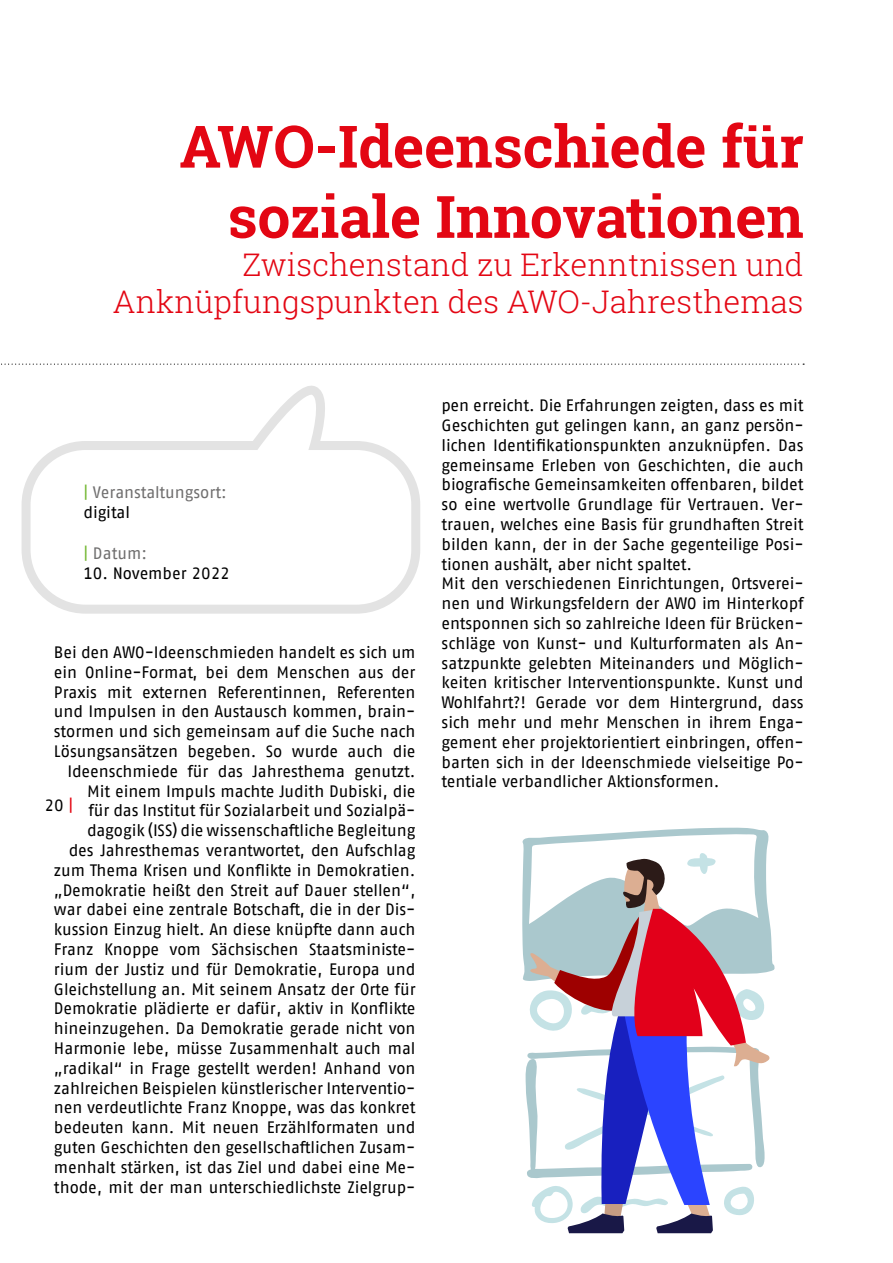
<style>
.page{position:relative;width:893px;height:1263px;background:#fff}
.page>*{position:absolute;margin:0;border:0;box-sizing:border-box;transform-origin:0 0}
.t1{font:700 58.5px/70.2px "Roboto Slab";color:#e30613;text-align:right}
.t2{font:300 31.5px/37.8px "Roboto Slab";color:#e30613;text-align:right}
.t3{font:16.5px/19.8px "AWO Fago Office";color:#000}
.t4{font:16.5px/19.8px "AWO Fago Office";color:#706f6f}
.s1{color:#76b837}
.s2{color:#000}
.s3{color:#e30613}
</style>
<div class="page">
<svg style="left:522px;top:827px;width:253px;height:406px"></svg>
<svg style="left:1px;top:364px;width:803px;height:1px"></svg>
<svg style="left:21px;top:386px;width:399px;height:228px"></svg>
<h1 class="t1" style="left:179px;top:111px;width:626px">AWO-Ideenschiede für soziale Innovationen</h1>
<h2 class="t2" style="left:113px;top:244px;width:692px">Zwischenstand zu Erkenntnissen und<br>Anknüpfungspunkten des AWO-Jahresthemas</h2>
<p class="t4" style="left:83px;top:482px;width:145px"><span class="s1">|</span> Veranstaltungsort: <span class="s2">digital</span></p>
<p class="t4" style="left:83px;top:543px;width:65px"><span class="s1">|</span> Datum:</p>
<p class="t3" style="left:83px;top:563px;width:148px">10. November 2022</p>
<p class="t3" style="left:54px;top:642px;width:363px;text-align:right">Bei den AWO-Ideenschmieden handelt es sich um ein Online-Format, bei dem Menschen aus der Praxis mit externen Referentinnen, Referenten und Impulsen in den Austausch kommen, brain&shy;stormen und sich gemeinsam auf die Suche nach Lösungsansätzen begeben. So wurde auch die Ideenschmiede für das Jahresthema genutzt.<br>Mit einem Impuls machte Judith Dubiski, die<br>für das Institut für Sozialarbeit und Sozialpä&shy;dagogik (ISS) die wissenschaftliche Begleitung<br>des Jahresthemas verantwortet, den Aufschlag zum Thema Krisen und Konflikte in Demokratien. „Demokratie heißt den Streit auf Dauer stellen“, war dabei eine zentrale Botschaft, die in der Dis&shy;kussion Einzug hielt. An diese knüpfte dann auch Franz Knoppe vom Sächsischen Staatsministe&shy;rium der Justiz und für Demokratie, Europa und Gleichstellung an. Mit seinem Ansatz der Orte für Demokratie plädierte er dafür, aktiv in Konflikte hineinzugehen. Da Demokratie gerade nicht von Harmonie lebe, müsse Zusammenhalt auch mal „radikal“ in Frage gestellt werden! Anhand von zahlreichen Beispielen künstlerischer Interventio&shy;nen verdeutlichte Franz Knoppe, was das konkret bedeuten kann. Mit neuen Erzählformaten und guten Geschichten den gesellschaftlichen Zusam&shy;menhalt stärken, ist das Ziel und dabei eine Me&shy;thode, mit der man unterschiedlichste Zielgrup-</p>
<p class="t3" style="left:45px;top:795px;width:30px">20 <span class="s3">|</span></p>
<p class="t3" style="left:441px;top:395px;width:364px">pen erreicht. Die Erfahrungen zeigten, dass es mit Geschichten gut gelingen kann, an ganz persön&shy;lichen Identifikationspunkten anzuknüpfen. Das gemeinsame Erleben von Geschichten, die auch biografische Gemeinsamkeiten offenbaren, bildet so eine wertvolle Grundlage für Vertrauen. Ver&shy;trauen, welches eine Basis für grundhaften Streit bilden kann, der in der Sache gegenteilige Posi&shy;tionen aushält, aber nicht spaltet.<br>Mit den verschiedenen Einrichtungen, Ortsverei&shy;nen und Wirkungsfeldern der AWO im Hinterkopf entsponnen sich so zahlreiche Ideen für Brücken&shy;schläge von Kunst- und Kulturformaten als An&shy;satzpunkte gelebten Miteinanders und Möglich&shy;keiten kritischer Interventionspunkte. Kunst und Wohlfahrt?! Gerade vor dem Hintergrund, dass sich mehr und mehr Menschen in ihrem Enga&shy;gement eher projektorientiert einbringen, offen&shy;barten sich in der Ideenschmiede vielseitige Po&shy;tentiale verbandlicher Aktionsformen.</p>
</div>
